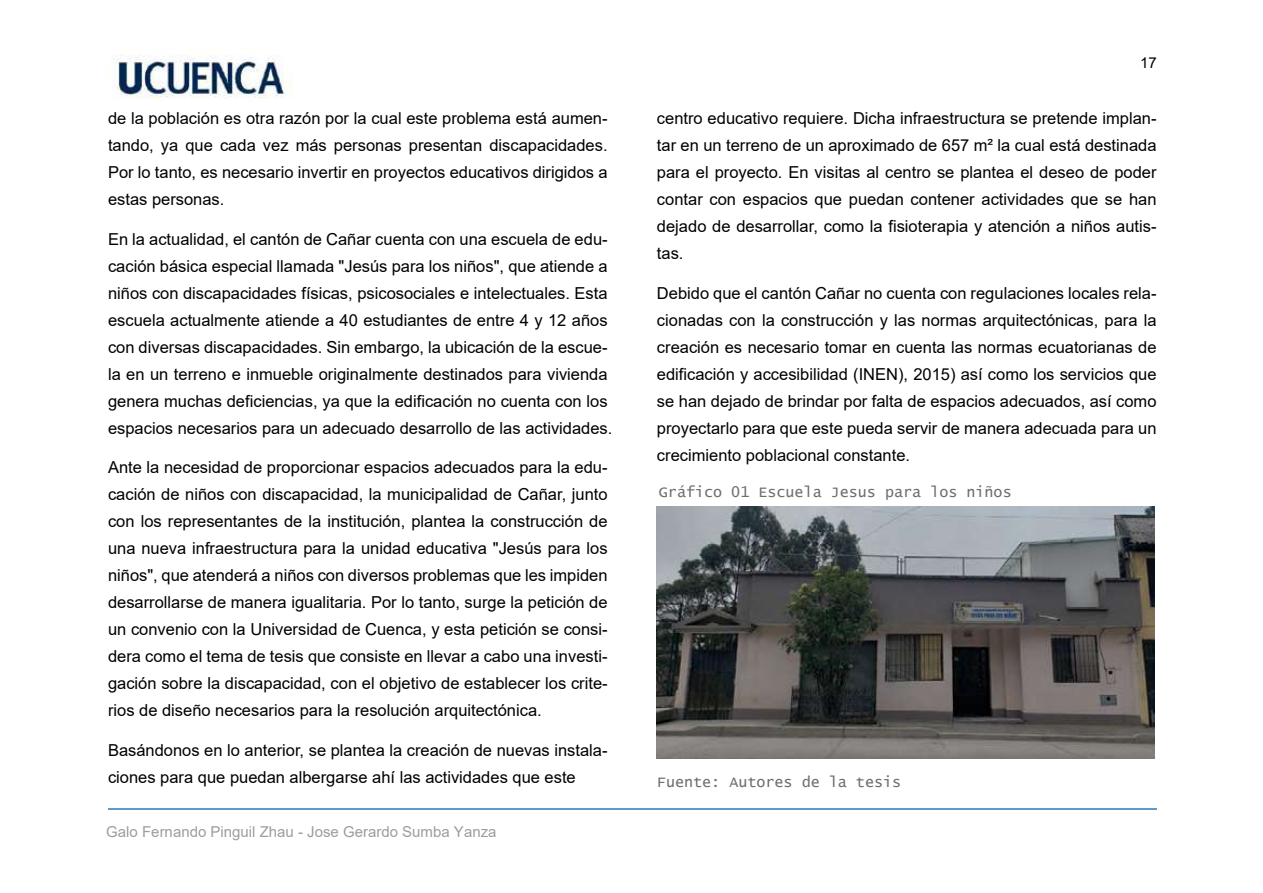
<style>
.page{position:relative;width:1263px;height:893px;background:#fff}
.page>*{position:absolute;margin:0;border:0;box-sizing:border-box;transform-origin:0 0}
.t1{font:16.5px/27px "Arial";color:#000;text-align:justify}
.t2{font:15px "Lucida Console";color:#6f6f6e}
.t3{font:15px "Arial";color:#9d9d9c}
.t4{font:15px "Arial";color:#000}
</style>
<div class="page">
<img style="left:657px;top:507px;width:498px;height:251px">
<hr style="left:108px;top:808px;width:1049px;height:1px;background:#5b9bd5">
<img style="left:115px;top:56px;width:173px;height:43px">
<p class="t1" style="left:108px;top:104px;width:501px">de la población es otra razón por la cual este problema está aumen&shy;tando, ya que cada vez más personas presentan discapacidades.<br>Por lo tanto, es necesario invertir en proyectos educativos dirigidos a estas personas.</p>
<p class="t1" style="left:108px;top:225px;width:506px;text-align:left">En la actualidad, el cantón de Cañar cuenta con una escuela de edu&shy;cación básica especial llamada "Jesús para los niños", que atiende a niños con discapacidades físicas, psicosociales e intelectuales. Esta escuela actualmente atiende a 40 estudiantes de entre 4 y 12 años con diversas discapacidades. Sin embargo, la ubicación de la escue&shy;la en un terreno e inmueble originalmente destinados para vivienda genera muchas deficiencias, ya que la edificación no cuenta con los espacios necesarios para un adecuado desarrollo de las actividades.</p>
<p class="t1" style="left:108px;top:454px;width:501px">Ante la necesidad de proporcionar espacios adecuados para la edu&shy;cación de niños con discapacidad, la municipalidad de Cañar, junto con los representantes de la institución, plantea la construcción de una nueva infraestructura para la unidad educativa "Jesús para los niños", que atenderá a niños con diversos problemas que les impiden desarrollarse de manera igualitaria. Por lo tanto, surge la petición de un convenio con la Universidad de Cuenca, y esta petición se consi&shy;dera como el tema de tesis que consiste en llevar a cabo una investi&shy;gación sobre la discapacidad, con el objetivo de establecer los crite&shy;rios de diseño necesarios para la resolución arquitectónica.</p>
<p class="t1" style="left:108px;top:737px;width:501px">Basándonos en lo anterior, se plantea la creación de nuevas instala&shy;ciones para que puedan albergarse ahí las actividades que este</p>
<p class="t3" style="left:106px;top:821px;width:392px">Galo Fernando Pinguil Zhau - Jose Gerardo Sumba Yanza</p>
<p class="t4" style="left:1140px;top:52px;width:18px">17</p>
<p class="t1" style="left:657px;top:104px;width:501px">centro educativo requiere. Dicha infraestructura se pretende implan&shy;tar en un terreno de un aproximado de 657 m² la cual está destinada para el proyecto. En visitas al centro se plantea el deseo de poder contar con espacios que puedan contener actividades que se han dejado de desarrollar, como la fisioterapia y atención a niños autis&shy;tas.</p>
<p class="t1" style="left:657px;top:279px;width:501px">Debido que el cantón Cañar no cuenta con regulaciones locales rela&shy;cionadas con la construcción y las normas arquitectónicas, para la creación es necesario tomar en cuenta las normas ecuatorianas de edificación y accesibilidad (INEN), 2015) así como los servicios que se han dejado de brindar por falta de espacios adecuados, así como proyectarlo para que este pueda servir de manera adecuada para un crecimiento poblacional constante.</p>
<p class="t2" style="left:659px;top:485px;width:354px">Gráfico 01 Escuela Jesus para los niños</p>
<p class="t2" style="left:657px;top:775px;width:246px">Fuente: Autores de la tesis</p>
</div>
